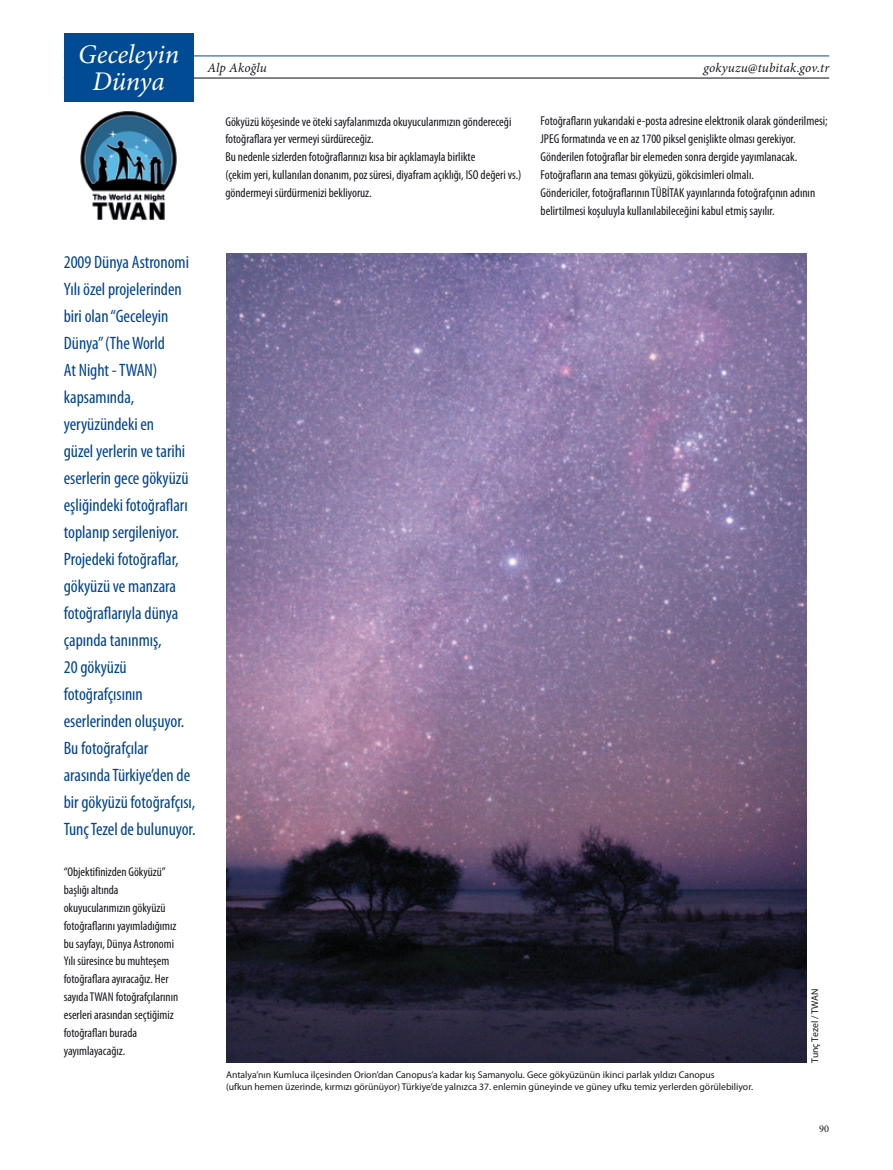
<style>
.page{position:relative;width:893px;height:1170px;background:#fff}
.page>*{position:absolute;margin:0;border:0;box-sizing:border-box;transform-origin:0 0}
.t1{font:italic 27px/27px "Minion Pro";letter-spacing:-.005em;color:#fff}
.t2{font:condensed 18px/27px "Myriad Pro";color:#004494}
.t3{font:italic 13.2px "Minion Pro";letter-spacing:.01em;color:#1a171c}
.t4{font:condensed 12.9px/17.9px "Myriad Pro";color:#1a171c}
.t5{font:condensed 12.75px/17.9px "Myriad Pro";color:#1a171c}
.t6{font:10.35px "Minion Pro";color:#1a171c}
.t7{font:9.75px/12px "Myriad Pro";color:#1a171c}
</style>
<div class="page">
<img style="left:80px;top:111px;width:97px;height:109px">
<img style="left:227px;top:254px;width:579px;height:808px">
<hr style="left:64px;top:78px;width:765px;height:1px;background:#070c12">
<hr style="left:64px;top:56px;width:765px;height:1px;background:#004b94">
<div style="left:64px;top:33px;width:129px;height:68px;background:#004b94"></div>
<h1 class="t1" style="left:93px;top:41px;width:176px;text-indent:-14px">Geceleyin <sub>Alp</sub> <sub>Akoğlu<br></sub>Dünya</h1>
<p class="t3" style="left:703px;top:58px;width:127px">gokyuzu@tubitak.gov.tr</p>
<p class="t2" style="left:64px;top:248px;width:133px">2009 Dünya Astronomi<br>Yılı özel projelerinden biri olan “Geceleyin<br>Dünya” (The World<br>At Night - TWAN) kapsamında, yeryüzündeki en<br>güzel yerlerin ve tarihi eserlerin gece gökyüzü eşliğindeki fotoğrafları toplanıp sergileniyor.<br>Projedeki fotoğraflar, gökyüzü ve manzara fotoğraflarıyla dünya çapında tanınmış,<br>20 gökyüzü fotoğrafçısının eserlerinden oluşuyor.<br>Bu fotoğrafçılar arasında Türkiye’den de bir gökyüzü fotoğrafçısı,<br>Tunç Tezel de bulunuyor.</p>
<p class="t5" style="left:64px;top:862px;width:116px">“Objektifinizden Gökyüzü” başlığı altında okuyucularımızın gökyüzü fotoğraflarını yayımladığımız bu sayfayı, Dünya Astronomi<br>Yılı süresince bu muhteşem fotoğraflara ayıracağız. Her sayıda TWAN fotoğrafçılarının eserleri arasından seçtiğimiz fotoğrafları burada yayımlayacağız.</p>
<p class="t4" style="left:225px;top:112px;width:298px">Gökyüzü köşesinde ve öteki sayfalarımızda okuyucularımızın göndereceği fotoğraflara yer vermeyi sürdüreceğiz.<br>Bu nedenle sizlerden fotoğraflarınızı kısa bir açıklamayla birlikte<br>(çekim yeri, kullanılan donanım, poz süresi, diyafram açıklığı, ISO değeri vs.) göndermeyi sürdürmenizi bekliyoruz.</p>
<p class="t4" style="left:541px;top:112px;width:289px">Fotoğrafların yukarıdaki e-posta adresine elektronik olarak gönderilmesi; JPEG formatında ve en az 1700 piksel genişlikte olması gerekiyor.<br>Gönderilen fotoğraflar bir elemeden sonra dergide yayımlanacak.<br>Fotoğrafların ana teması gökyüzü, gökcisimleri olmalı.<br>Göndericiler, fotoğraflarının TÜBİTAK yayınlarında fotoğrafçının adının belirtilmesi koşuluyla kullanılabileceğini kabul etmiş sayılır.</p>
<p class="t7" style="left:226px;top:1068px;width:528px">Antalya’nın Kumluca ilçesinden Orion’dan Canopus’a kadar kış Samanyolu. Gece gökyüzünün ikinci parlak yıldızı Canopus<br>(ufkun hemen üzerinde, kırmızı görünüyor) Türkiye’de yalnızca 37. enlemin güneyinde ve güney ufku temiz yerlerden görülebiliyor.</p>
<p class="t7" style="left:809px;top:1062px;width:75px;rotate:-90deg">Tunç Tezel / TWAN</p>
<p class="t6" style="left:819px;top:1121px;width:11px">90</p>
</div>
